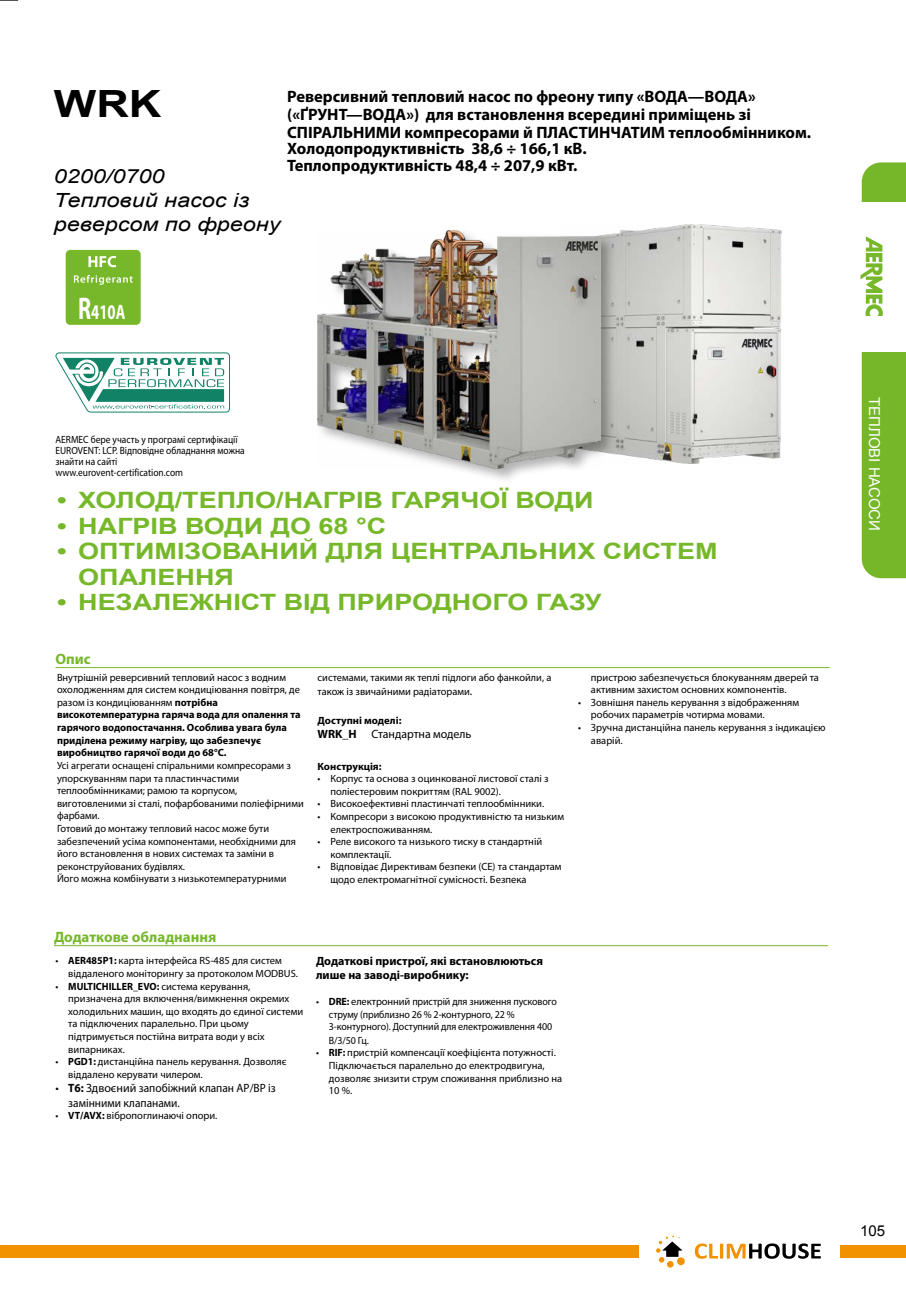
<style>
.page{position:relative;width:906px;height:1289px;background:#fff}
.page>*{position:absolute;margin:0;border:0;box-sizing:border-box;transform-origin:0 0}
.t1{font:700 37.5px "Arial";color:#000;scale:1.2 1}
.t2{font:700 22.5px/25.5px "Arial";color:#76b82a;scale:1.2 1}
.t3{font:700 20.85px "Myriad Pro";color:#fff;scale:.71 1}
.t4{font:italic 19.5px/24px "Arial";color:#000;scale:1.2 1}
.t5{font:700 16.5px/18px "Myriad Pro";color:#000}
.t6{font:700 15px "Myriad Pro";color:#76b82a}
.t7{font:15px "Arial";color:#fff}
.t8{font:15px "Arial";color:#000}
.t9{font:12px/14.4px "Myriad Pro";color:#000}
.t10{font:700 12px/13.5px "Myriad Pro";color:#000}
.t11{font:10.5px/12.6px "Myriad Pro";color:#000}
.t12{font:700 10.5px/12.6px "Myriad Pro";color:#000}
.t13{font:10.5px/11.2px "Myriad Pro";color:#000;scale:.9 1}
.s1{font-size:31.35px}
.s2{font-weight:400}
.s3{font-size:12px}
.s4{font-weight:700}
</style>
<div class="page">
<svg style="left:695px;top:1243px;width:126px;height:15px"></svg>
<div style="left:677px;top:1257px;width:8px;height:8px;background:#f39200;border-radius:50%"></div>
<div style="left:667px;top:1260px;width:6px;height:7px;background:#f39200;border-radius:50%"></div>
<svg style="left:656px;top:1235px;width:28px;height:27px"></svg>
<svg style="left:0;top:0;width:18px;height:1px"></svg>
<svg style="left:860px;top:162px;width:46px;height:416px"></svg>
<div style="left:0;top:1244px;width:638px;height:13px;background:#f39200"></div>
<div style="left:840px;top:1244px;width:66px;height:13px;background:#f39200"></div>
<hr style="left:54px;top:945px;width:774px;height:1px;background:#76b82a">
<svg style="left:56px;top:352px;width:174px;height:60px"></svg>
<div style="left:66px;top:250px;width:75px;height:75px;background:#76b82a;border-radius:5px"></div>
<svg style="left:74px;top:275px;width:59px;height:10px"></svg>
<svg style="left:88px;top:256px;width:28px;height:11px"></svg>
<hr style="left:55px;top:667px;width:774px;height:1px;background:#76b82a">
<img style="left:616px;top:224px;width:165px;height:240px">
<div style="left:315px;top:228px;width:301px;height:256px;background:#000;opacity:.3"></div>
<img style="left:317px;top:230px;width:283px;height:239px">
<h1 class="t1" style="left:54px;top:79px;width:91px">WRK</h1>
<h3 class="t5" style="left:287px;top:87px;width:525px">Реверсивний тепловий насос по фреону типу «ВОДА—ВОДА» («ҐРУНТ—ВОДА») для встановлення всередині приміщень зі<br>СПІРАЛЬНИМИ компресорами й ПЛАСТИНЧАТИМ теплообмінником.</h3>
<h3 class="t5" style="left:287px;top:140px;width:301px;line-height:16.5px">Холодопродуктивність 38,6 ÷ 166,1 кВ.<br>Теплопродуктивність 48,4 ÷ 207,9 кВт.</h3>
<h3 class="t4" style="left:54px;top:164px;width:190px">0200/0700<br>Тепловий насос із реверсом по фреону</h3>
<h3 class="t3" style="left:78px;top:298px;width:68px"><span class="s1">R</span>410A</h3>
<p class="t13" style="left:56px;top:433px;width:212px">AERMEC бере участь у програмі сертифікації EUROVENT: LCP. Відповідне обладнання можна знайти на сайті www.eurovent-certification.com</p>
<h2 class="t2" style="left:57px;top:488px;width:448px">• ХОЛОД/ТЕПЛО/НАГРІВ ГАРЯЧОЇ ВОДИ</h2>
<h2 class="t2" style="left:57px;top:514px;width:276px">• НАГРІВ ВОДИ ДО 68 °C</h2>
<h2 class="t2" style="left:78px;top:539px;width:534px;text-indent:-21px">• ОПТИМІЗОВАНИЙ ДЛЯ ЦЕНТРАЛЬНИХ СИСТЕМ<br>ОПАЛЕННЯ</h2>
<h2 class="t2" style="left:57px;top:590px;width:455px">• НЕЗАЛЕЖНІСТ ВІД ПРИРОДНОГО ГАЗУ</h2>
<h3 class="t6" style="left:55px;top:649px;width:37px">Опис</h3>
<p class="t12" style="left:57px;top:670px;width:245px"><span class="s2">Внутрішній реверсивний тепловий насос з водним охолодженням для систем кондиціювання повітря, де разом із кондиціюванням</span> потрібна високотемпературна гаряча вода для опалення та гарячого водопостачання. Особлива увага була приділена режиму нагріву, що забезпечує виробництво гарячої води до 68°C.</p>
<p class="t11" style="left:57px;top:759px;width:248px">Усі агрегати оснащені спіральними компресорами з упорскуванням пари та пластинчастими теплообмінниками; рамою та корпусом, виготовленими зі сталі, пофарбованими поліефірними фарбами.<br>Готовий до монтажу тепловий насос може бути забезпечений усіма компонентами, необхідними для його встановлення в нових системах та заміни в реконструйованих будівлях.<br>Його можна комбінувати з низькотемпературними</p>
<p class="t11" style="left:317px;top:669px;width:235px;line-height:14.4px">системами, такими як теплі підлоги або фанкойли, а також із звичайними радіаторами<span class="s3">.</span></p>
<p class="t12" style="left:317px;top:713px;width:85px">Доступні моделі:</p>
<p class="t9" style="left:317px;top:727px;width:155px"><span class="s4">WRK_H</span> Стандартна модель</p>
<p class="t12" style="left:317px;top:759px;width:66px">Конструкція:</p>
<p class="t11" style="left:330px;top:772px;width:220px;text-indent:-13px">• Корпус та основа з оцинкованої листової сталі з поліестеровим покриттям (RAL 9002).</p>
<p class="t11" style="left:317px;top:797px;width:228px">• Високоефективні пластинчаті теплообмінники.</p>
<p class="t11" style="left:330px;top:810px;width:235px;text-indent:-13px">• Компресори з високою продуктивністю та низьким електроспоживанням.</p>
<p class="t11" style="left:330px;top:835px;width:213px;text-indent:-13px">• Реле високого та низького тиску в стандартній комплектації.</p>
<p class="t11" style="left:330px;top:860px;width:233px;text-indent:-13px">• Відповідає Директивам безпеки (CE) та стандартам щодо електромагнітної сумісності. Безпека</p>
<p class="t11" style="left:591px;top:670px;width:229px">пристрою забезпечується блокуванням дверей та активним захистом основних компонентів.</p>
<p class="t11" style="left:591px;top:696px;width:210px;text-indent:-13px">• Зовнішня панель керування з відображенням робочих параметрів чотирма мовами.</p>
<p class="t11" style="left:591px;top:721px;width:236px;text-indent:-13px">• Зручна дистанційна панель керування з індикацією аварій.</p>
<h3 class="t6" style="left:54px;top:927px;width:164px">Додаткове обладнання</h3>
<p class="t11" style="left:68px;top:954px;width:231px;text-indent:-13px">• <span class="s4">AER485P1:</span> карта інтерфейса RS-485 для систем віддаленого моніторингу за протоколом MODBUS.</p>
<p class="t11" style="left:68px;top:979px;width:236px;text-indent:-13px">• <span class="s4">MULTICHILLER_EVO:</span> система керування, призначена для включення/вимкнення окремих холодильних машин, що входять до єдиної системи та підключених паралельно. При цьому підтримується постійна витрата води у всіх випарниках.</p>
<p class="t11" style="left:68px;top:1055px;width:220px;text-indent:-13px">• <span class="s4">PGD1:</span> дистанційна панель керування. Дозволяє віддалено керувати чилером.</p>
<p class="t9" style="left:68px;top:1080px;width:209px;text-indent:-13px">• <span class="s4">T6:</span> Здвоєний запобіжний клапан AP/BP із замінними клапанами.</p>
<p class="t11" style="left:56px;top:1109px;width:163px">• <span class="s4">VT/AVX:</span> вібропоглинаючі опори.</p>
<p class="t10" style="left:316px;top:954px;width:228px">Додаткові пристрої, які встановлюються лише на заводі-виробнику:</p>
<p class="t11" style="left:329px;top:994px;width:229px;text-indent:-13px">• <span class="s4">DRE:</span> електронний пристрій для зниження пускового струму (приблизно 26 % 2-контурного, 22 % 3-контурного). Доступний для електроживлення 400<br>В/3/50 Гц.</p>
<p class="t11" style="left:329px;top:1046px;width:235px;text-indent:-13px">• <span class="s4">RIF:</span> пристрій компенсації коефіцієнта потужності.<br>Підключається паралельно до електродвигуна, дозволяє знизити струм споживання приблизно на 10 %.</p>
<h3 class="t7" style="left:884px;top:397px;width:136px;rotate:90deg">ТЕПЛОВІ НАСОСИ</h3>
<h3 class="t8" style="left:860px;top:1220px;width:27px">105</h3>
</div>
